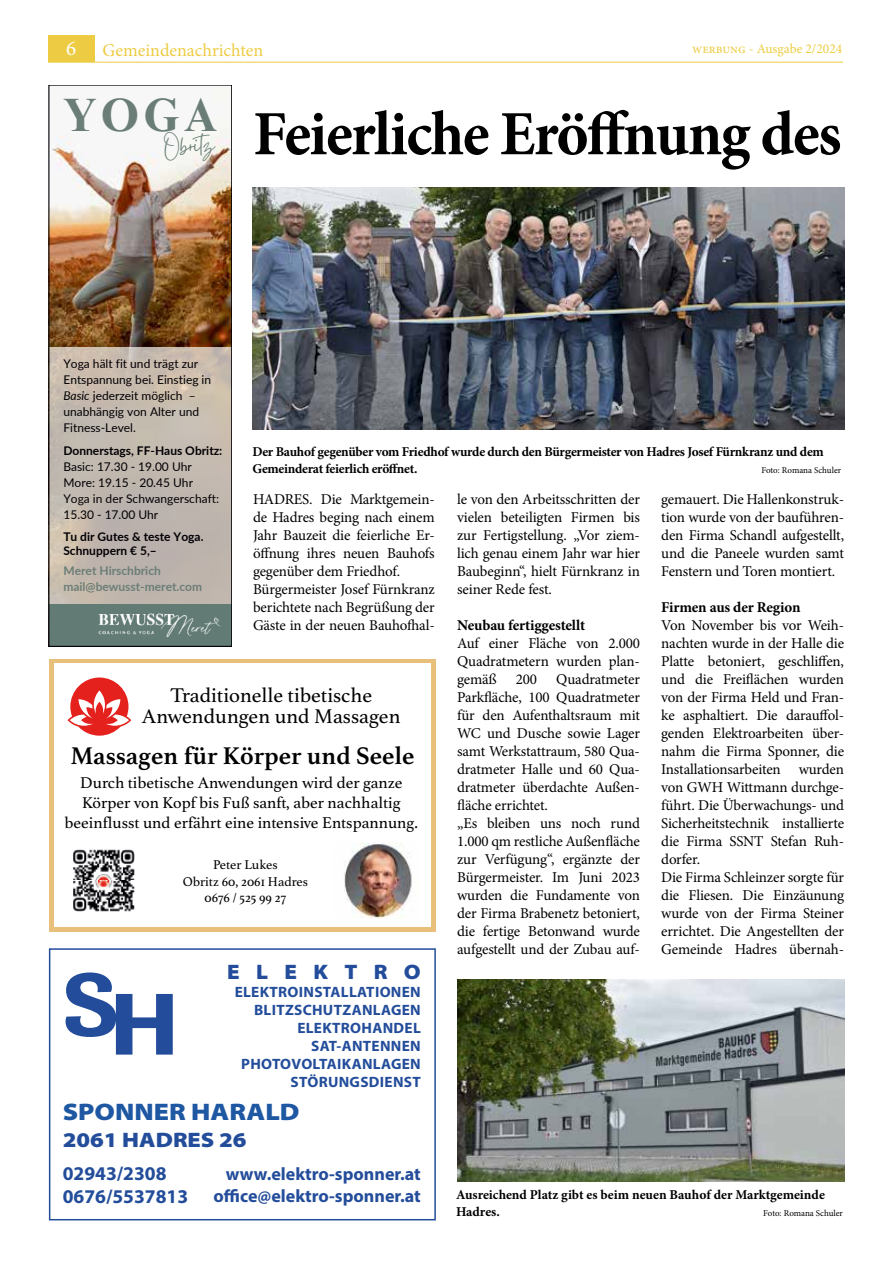
<style>
.page{position:relative;width:893px;height:1263px;background:#fff}
.page>*{position:absolute;margin:0;border:0;box-sizing:border-box;transform-origin:0 0}
.t1{font:81.45px "Bureau Grotesque Five Five";color:#234d9b;scale:1.12 1}
.t2{font:700 63px "Minion Pro";letter-spacing:-.025em;color:#000}
.t3{font:700 46.8px "Times NRMT Pro";color:#6a7e77}
.t4{font:26.7px "Gistesy";color:#6a7e77}
.t5{font:700 25.5px "Athelas";color:#000}
.t6{font:900 semi-expanded 24px "Myriad Pro";color:#1e57a2;scale:1.06 1}
.t7{font:21px/21px "Athelas";color:#000;text-align:center}
.t8{font:900 semi-expanded 21px "Myriad Pro";color:#234d9b;scale:1.06 1}
.t9{font:900 semi-expanded 21px "Myriad Pro";letter-spacing:.78em;color:#234d9b}
.t10{font:700 19.5px/23.4px "Myriad Pro";color:#234d9b}
.t11{font:700 18px/21.6px "Myriad Pro";color:#234d9b;text-align:right}
.t12{font:18px "Minion Pro";color:#edcc43}
.t13{font:16.5px/19.8px "Athelas";color:#000;text-align:center}
.t14{font:15px/18px "Minion Pro";letter-spacing:-.01em;color:#000}
.t15{font:700 15px/18px "Myriad Pro";letter-spacing:.02em;color:#234d9b;text-align:right}
.t16{font:700 15px "Minion Pro";letter-spacing:-.01em;color:#000}
.t17{font:700 13.5px/16.5px "Minion Pro";letter-spacing:-.02em;color:#000}
.t18{font:700 13.5px/16.5px "Minion Pro";color:#000}
.t19{font:13.5px/16.2px "Athelas";color:#000;text-align:center}
.t20{font:13.5px "Minion Pro";color:#edcc43}
.t21{font:12px/16px "Lato";color:#020004}
.t22{font:700 12px/14px "Lato";color:#020004}
.t23{font:700 12px/16px "Lato";color:#6a7e77}
.t24{font:9px "Minion Pro";letter-spacing:-.005em;color:#000}
.s1{font-size:21px;color:#fff}
.s2{font-style:italic}
</style>
<div class="page">
<div style="left:48px;top:35px;width:47px;height:27px;background:#edcc43"></div>
<hr style="left:48px;top:62px;width:795px;height:1px;background:#edcc43">
<img style="left:252px;top:187px;width:592px;height:243px">
<div style="left:49px;top:659px;width:387px;height:272px;background:#e8bf7b"></div>
<div style="left:54px;top:663px;width:377px;height:264px;background:#fff"></div>
<svg style="left:68px;top:677px;width:63px;height:59px"></svg>
<img style="left:344px;top:842px;width:68px;height:77px">
<img style="left:73px;top:849px;width:62px;height:63px">
<div style="left:49px;top:948px;width:387px;height:272px;border:2px solid #234d9b"></div>
<img style="left:457px;top:979px;width:387px;height:202px">
<img style="left:51px;top:87px;width:179px;height:260px">
<svg style="left:51px;top:347px;width:179px;height:257px;fill:#c2b9ad"></svg>
<div style="left:49px;top:604px;width:183px;height:42px;background:#627b74"></div>
<img style="left:98px;top:613px;width:123px;height:25px">
<div style="left:49px;top:85px;width:183px;height:561px;border:1px solid #000006"></div>
<p class="t12" style="left:66px;top:38px;width:199px"><span class="s1">6</span> Gemeindenachrichten</p>
<p class="t20" style="left:692px;top:39px;width:152px">werbung - Ausgabe 2/2024</p>
<h3 class="t3" style="left:63px;top:87px;width:156px">YOGA</h3>
<h3 class="t4" style="left:164px;top:127px;width:55px">Obritz</h3>
<h2 class="t2" style="left:253px;top:90px;width:590px">Feierliche Eröffnung des</h2>
<p class="t21" style="left:63px;top:355px;width:149px">Yoga hält fit und trägt zur<br>Entspannung bei. Einstieg in<br><span class="s2">Basic</span> jederzeit möglich – unabhängig von Alter und<br>Fitness-Level.</p>
<p class="t22" style="left:63px;top:443px;width:160px">Donnerstags, FF-Haus Obritz:</p>
<p class="t21" style="left:63px;top:458px;width:157px">Basic: 17.30 - 19.00 Uhr<br>More: 19.15 - 20.45 Uhr<br>Yoga in der Schwangerschaft:<br>15.30 - 17.00 Uhr</p>
<p class="t22" style="left:63px;top:529px;width:142px">Tu dir Gutes &amp; teste Yoga.<br>Schnuppern € 5,–</p>
<p class="t23" style="left:63px;top:562px;width:140px">Meret Hirschbrich mail@bewusst-meret.com</p>
<p class="t17" style="left:252px;top:444px;width:573px">Der Bauhof gegenüber vom Friedhof wurde durch den Bürgermeister von Hadres Josef Fürnkranz und dem<br>Gemeinderat feierlich eröffnet.</p>
<p class="t24" style="left:761px;top:464px;width:81px">Foto: Romana Schuler</p>
<p class="t14" style="left:253px;top:490px;width:183px">HADRES. Die Marktgemein&shy;de Hadres beging nach einem<br>Jahr Bauzeit die feierliche Er&shy;öffnung ihres neuen Bauhofs gegenüber dem Friedhof.<br>Bürgermeister Josef Fürnkranz berichtete nach Begrüßung der<br>Gäste in der neuen Bauhofhal-</p>
<p class="t14" style="left:457px;top:490px;width:184px;text-align:justify">le von den Arbeitsschritten der vielen beteiligten Firmen bis zur Fertigstellung. „Vor ziem&shy;lich genau einem Jahr war hier Baubeginn“, hielt Fürnkranz in seiner Rede fest.</p>
<p class="t14" style="left:661px;top:490px;width:184px;text-align:justify">gemauert. Die Hallenkonstruk&shy;tion wurde von der bauführen&shy;den Firma Schandl aufgestellt, und die Paneele wurden samt Fenstern und Toren montiert.</p>
<p class="t16" style="left:661px;top:597px;width:141px">Firmen aus der Region</p>
<p class="t14" style="left:661px;top:616px;width:184px">Von November bis vor Weih&shy;nachten wurde in der Halle die<br>Platte betoniert, geschliffen, und die Freiflächen wurden von der Firma Held und Fran&shy;ke asphaltiert. Die darauffol&shy;genden Elektroarbeiten über&shy;nahm die Firma Sponner, die<br>Installationsarbeiten wurden von GWH Wittmann durchge&shy;führt. Die Überwachungs- und<br>Sicherheitstechnik installierte die Firma SSNT Stefan Ruh&shy;dorfer.<br>Die Firma Schleinzer sorgte für die Fliesen. Die Einzäunung wurde von der Firma Steiner errichtet. Die Angestellten der<br>Gemeinde Hadres übernah-</p>
<p class="t16" style="left:457px;top:615px;width:129px">Neubau fertiggestellt</p>
<p class="t14" style="left:457px;top:634px;width:184px;text-align:justify">Auf einer Fläche von 2.000<br>Quadratmetern wurden plan&shy;gemäß</p>
<p class="t14" style="left:457px;top:670px;width:184px;text-indent:99px">Quadratmeter<br>Parkfläche, 100 Quadratmeter für den Aufenthaltsraum mit<br>WC und Dusche sowie Lager samt Werkstattraum, 580 Qua&shy;dratmeter Halle und 60 Qua&shy;dratmeter überdachte Außen&shy;fläche errichtet.<br>„Es bleiben uns noch rund<br>1.000 qm restliche Außenfläche zur Verfügung“, ergänzte der<br>Bürgermeister. Im Juni 2023 wurden die Fundamente von der Firma Brabenetz betoniert, die fertige Betonwand wurde aufgestellt und der Zubau auf-</p>
<p class="t14" style="left:516px;top:670px;width:23px">200</p>
<h3 class="t7" style="left:142px;top:684px;width:260px">Traditionelle tibetische<br>Anwendungen und Massagen</h3>
<h3 class="t5" style="left:70px;top:734px;width:346px">Massagen für Körper und Seele</h3>
<p class="t13" style="left:65px;top:772px;width:355px">Durch tibetische Anwendungen wird der ganze<br>Körper von Kopf bis Fuß sanft, aber nachhaltig beeinflusst und erfährt eine intensive Entspannung.</p>
<p class="t19" style="left:183px;top:856px;width:127px">Peter Lukes<br>Obritz 60, 2061 Hadres<br>0676 / 525 99 27</p>
<h1 class="t1" style="left:61px;top:959px;width:107px">S<sub>H</sub></h1>
<h3 class="t9" style="left:227px;top:960px;width:195px">ELEKTRO</h3>
<p class="t15" style="left:235px;top:982px;width:188px">ELEKTROINSTALLATIONEN<br>BLITZSCHUTZANLAGEN<br>ELEKTROHANDEL<br>SAT-ANTENNEN<br>PHOTOVOLTAIKANLAGEN<br>STÖRUNGSDIENST</p>
<h3 class="t6" style="left:63px;top:1098px;width:225px">SPONNER HARALD</h3>
<h3 class="t8" style="left:63px;top:1127px;width:175px">2061 HADRES 26</h3>
<h3 class="t10" style="left:63px;top:1161px;width:127px">02943/2308<br>0676/5537813</h3>
<p class="t11" style="left:214px;top:1162px;width:209px">www.elektro-sponner.at office@elektro-sponner.at</p>
<p class="t18" style="left:456px;top:1186px;width:370px">Ausreichend Platz gibt es beim neuen Bauhof der Marktgemeinde<br>Hadres.</p>
<p class="t24" style="left:763px;top:1207px;width:81px">Foto: Romana Schuler</p>
</div>
